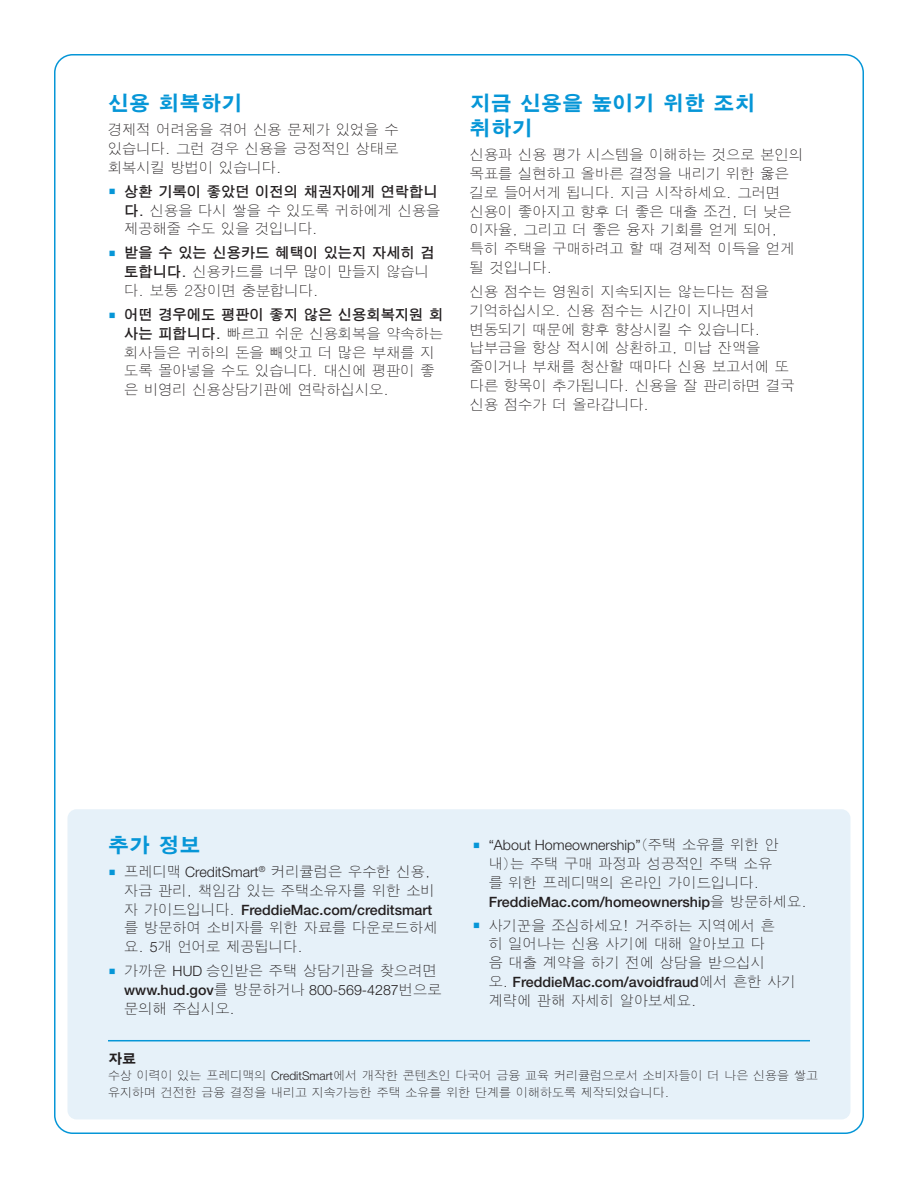
<style>
.page{position:relative;width:918px;height:1188px;background:#fff}
.page>*{position:absolute;margin:0;border:0;box-sizing:border-box;transform-origin:0 0}
.t1{font:700 21px/25.2px "SM Gothic Std";color:#0696d7}
.t2{font:300 14.25px/18.8px "SM Gothic Std";color:#231f20}
.t3{font:700 14.25px "SM Gothic Std";color:#231f20}
.t4{font:300 12px/16.5px "SM Gothic Std";color:#231f20}
.s1{color:#0696d7}
.s2{font-weight:600}
.s3{font-family:"Helvetica Neue LT Std"}
.s4{font-family:"Helvetica Neue LT Std";font-weight:500}
</style>
<div class="page">
<div style="left:67px;top:809px;width:783px;height:310px;background:#e6f1f9;border-radius:9px"></div>
<hr style="left:108px;top:1040px;width:702px;height:1px;background:#0696d7">
<h2 class="t1" style="left:108px;top:92px;width:136px">신용 회복하기</h2>
<p class="t2" style="left:108px;top:122px;width:292px;text-align:justify">경제적 어려움을 겪어 신용 문제가 있었을 수 있습니다. 그런 경우 신용을 긍정적인 상태로 회복시킬 방법이 있습니다.</p>
<p class="t2" style="left:124px;top:183px;width:318px;text-indent:-16px"><span class="s1">▪</span> <span class="s2">상환 기록이 좋았던 이전의 채권자에게 연락합니 다.</span> 신용을 다시 쌓을 수 있도록 귀하에게 신용을 제공해줄 수도 있을 것입니다.</p>
<p class="t2" style="left:124px;top:245px;width:312px;text-indent:-16px"><span class="s1">▪</span> <span class="s2">받을 수 있는 신용카드 혜택이 있는지 자세히 검 토합니다.</span> 신용카드를 너무 많이 만들지 않습니 다. 보통 2장이면 충분합니다.</p>
<p class="t2" style="left:124px;top:307px;width:321px;text-indent:-16px"><span class="s1">▪</span> <span class="s2">어떤 경우에도 평판이 좋지 않은 신용회복지원 회 사는 피합니다.</span> 빠르고 쉬운 신용회복을 약속하는 회사들은 귀하의 돈을 빼앗고 더 많은 부채를 지 도록 몰아넣을 수도 있습니다. 대신에 평판이 좋 은 비영리 신용상담기관에 연락하십시오.</p>
<h2 class="t1" style="left:470px;top:92px;width:287px">지금 신용을 높이기 위한 조치 취하기</h2>
<p class="t2" style="left:470px;top:147px;width:335px">신용과 신용 평가 시스템을 이해하는 것으로 본인의 목표를 실현하고 올바른 결정을 내리기 위한 옳은 길로 들어서게 됩니다. 지금 시작하세요. 그러면 신용이 좋아지고 향후 더 좋은 대출 조건, 더 낮은 이자율, 그리고 더 좋은 융자 기회를 얻게 되어, 특히 주택을 구매하려고 할 때 경제적 이득을 얻게 될 것입니다.</p>
<p class="t2" style="left:470px;top:283px;width:326px">신용 점수는 영원히 지속되지는 않는다는 점을 기억하십시오. 신용 점수는 시간이 지나면서 변동되기 때문에 향후 향상시킬 수 있습니다. 납부금을 항상 적시에 상환하고, 미납 잔액을 줄이거나 부채를 청산할 때마다 신용 보고서에 또 다른 항목이 추가됩니다. 신용을 잘 관리하면 결국 신용 점수가 더 올라갑니다.</p>
<h2 class="t1" style="left:108px;top:834px;width:94px">추가 정보</h2>
<p class="t2" style="left:124px;top:864px;width:315px;text-indent:-16px"><span class="s1">▪</span> 프레디맥 <span class="s3">CreditSmart</span><sup>®</sup> 커리큘럼은 우수한 신용, 자금 관리, 책임감 있는 주택소유자를 위한 소비 자 가이드입니다. <span class="s4">FreddieMac.com/creditsmart </span>를 방문하여 소비자를 위한 자료를 다운로드하세 요. <span class="s3">5</span>개 언어로 제공됩니다.</p>
<p class="t2" style="left:124px;top:963px;width:319px;text-indent:-16px"><span class="s1">▪</span> 가까운 <span class="s3">HUD</span> 승인받은 주택 상담기관을 찾으려면 <span class="s4">www.hud.gov</span> 를 방문하거나 <span class="s3">800-569-4287</span>번으로 문의해 주십시오.</p>
<p class="t2" style="left:489px;top:837px;width:320px;text-indent:-16px"><span class="s1">▪</span> <span class="s3">“About Homeownership”</span>(주택 소유를 위한 안 내)는 주택 구매 과정과 성공적인 주택 소유<br>를 위한 프레디맥의 온라인 가이드입니다.<br><span class="s4">FreddieMac.com/homeownership</span> 을 방문하세요.</p>
<p class="t2" style="left:489px;top:917px;width:309px;text-indent:-16px"><span class="s1">▪</span> 사기꾼을 조심하세요! 거주하는 지역에서 흔<br>히 일어나는 신용 사기에 대해 알아보고 다<br>음 대출 계약을 하기 전에 상담을 받으십시<br>오. <span class="s4">FreddieMac.com/avoidfraud</span> 에서 흔한 사기 계략에 관해 자세히 알아보세요.</p>
<p class="t3" style="left:108px;top:1051px;width:30px">자료</p>
<p class="t4" style="left:108px;top:1068px;width:712px">수상 이력이 있는 프레디맥의 <span class="s3">CreditSmart</span> 에서 개작한 콘텐츠인 다국어 금융 교육 커리큘럼으로서 소비자들이 더 나은 신용을 쌓고 유지하며 건전한 금융 결정을 내리고 지속가능한 주택 소유를 위한 단계를 이해하도록 제작되었습니다.</p>
</div>
